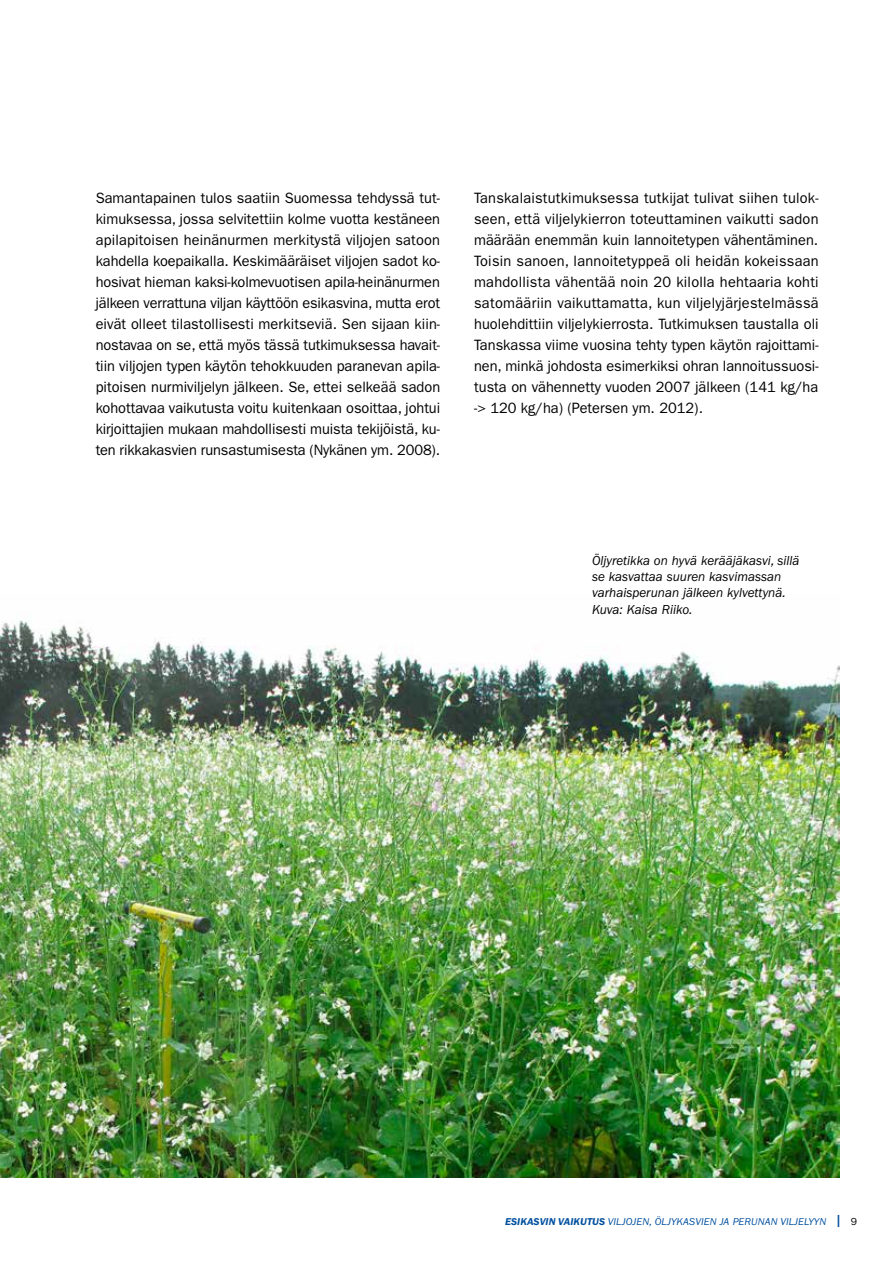
<style>
.page{position:relative;width:893px;height:1263px;background:#fff}
.page>*{position:absolute;margin:0;border:0;box-sizing:border-box;transform-origin:0 0}
.t1{font:15px/21px "Franklin Gothic";letter-spacing:-.005em;color:#000;text-align:justify}
.t2{font:italic 13.5px/16.5px "Franklin Gothic";color:#000}
.t3{font:italic 10.35px "Franklin Gothic";letter-spacing:.01em;color:#004f9f}
.s1{font-weight:600}
.s2{font-weight:600;font-size:12.15px}
.s3{font-style:normal;color:#000}
</style>
<div class="page">
<img style="left:0;top:620px;width:840px;height:558px">
<p class="t1" style="left:96px;top:188px;width:346px">Samantapainen tulos saatiin Suomessa tehdyssä tut&shy;kimuksessa, jossa selvitettiin kolme vuotta kestäneen apilapitoisen heinänurmen merkitystä viljojen satoon kahdella koepaikalla. Keskimääräiset viljojen sadot ko&shy;hosivat hieman kaksi-kolmevuotisen apila-heinänurmen jälkeen verrattuna viljan käyttöön esikasvina, mutta erot eivät olleet tilastollisesti merkitseviä. Sen sijaan kiin&shy;nostavaa on se, että myös tässä tutkimuksessa havait&shy;tiin viljojen typen käytön tehokkuuden paranevan apila&shy;pitoisen nurmiviljelyn jälkeen. Se, ettei selkeää sadon kohottavaa vaikutusta voitu kuitenkaan osoittaa, johtui kirjoittajien mukaan mahdollisesti muista tekijöistä, ku&shy;ten rikkakasvien runsastumisesta (Nykänen ym. 2008).</p>
<p class="t1" style="left:474px;top:188px;width:346px">Tanskalaistutkimuksessa tutkijat tulivat siihen tulok&shy;seen, että viljelykierron toteuttaminen vaikutti sadon määrään enemmän kuin lannoitetypen vähentäminen.<br>Toisin sanoen, lannoitetyppeä oli heidän kokeissaan mahdollista vähentää noin 20 kilolla hehtaaria kohti satomääriin vaikuttamatta, kun viljelyjärjestelmässä huolehdittiin viljelykierrosta. Tutkimuksen taustalla oli Tanskassa viime vuosina tehty typen käytön rajoittami&shy;nen, minkä johdosta esimerkiksi ohran lannoitussuosi&shy;tusta on vähennetty vuoden 2007 jälkeen (141 kg/ha -&gt; 120 kg/ha) (Petersen ym. 2012).</p>
<p class="t2" style="left:592px;top:552px;width:209px">Öljyretikka on hyvä kerääjäkasvi, sillä se kasvattaa suuren kasvimassan varhaisperunan jälkeen kylvettynä.<br>Kuva: Kaisa Riiko.</p>
<p class="t3" style="left:505px;top:1216px;width:353px"><span class="s1">ESIKASVIN VAIKUTUS</span> VILJOJEN, ÖLJYKASVIEN JA PERUNAN VILJELYYN <span class="s2">|</span> <span class="s3">9</span></p>
</div>
